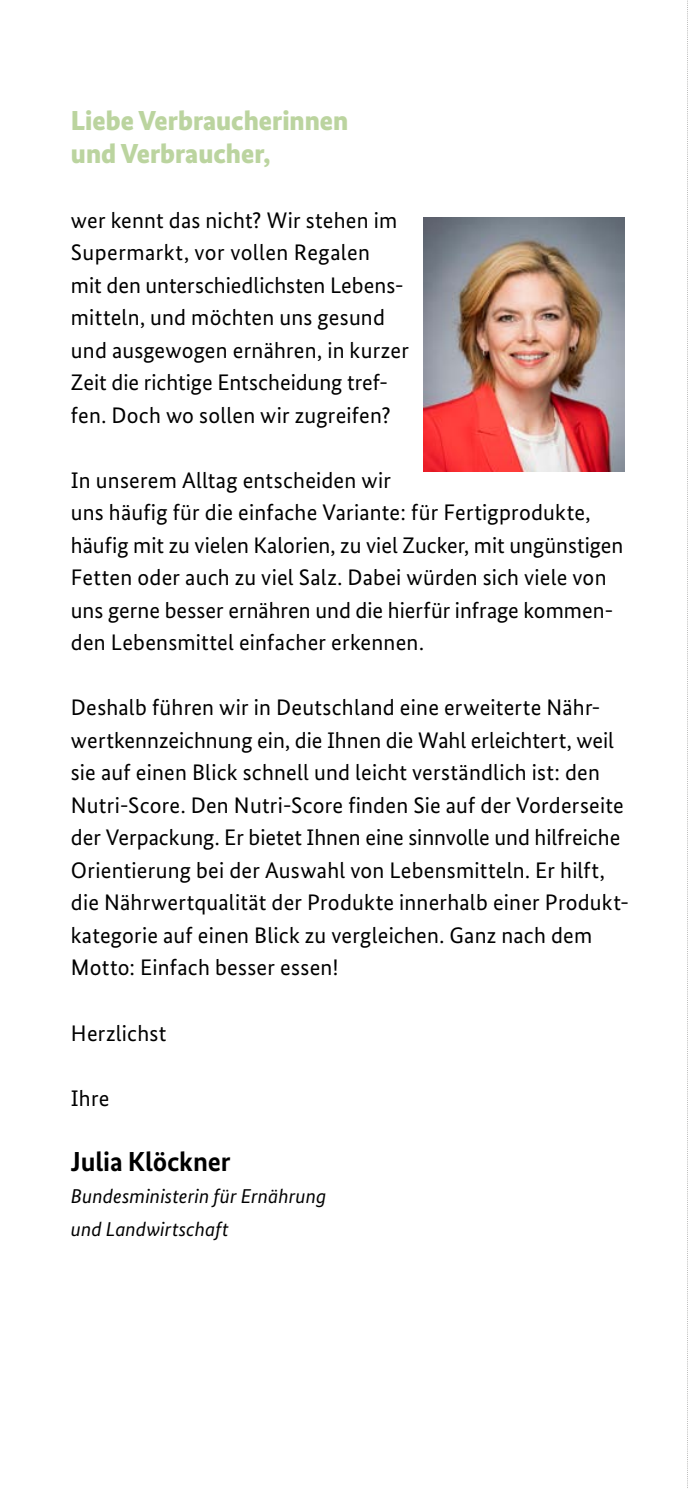
<style>
.page{position:relative;width:688px;height:1489px;background:#fff}
.page>*{position:absolute;margin:0;border:0;box-sizing:border-box;transform-origin:0 0}
.t1{font:900 27.5px/32.5px "Bundes Sans";color:#bbd49f}
.t2{font:700 27.5px "Bundes Sans";letter-spacing:-.005em;color:#000}
.t3{font:22.5px/32.5px "Bundes Sans";letter-spacing:.01em;color:#000}
.t4{font:italic 20px/32.5px "Bundes Sans";letter-spacing:.005em;color:#000}
</style>
<div class="page">
<img style="left:423px;top:218px;width:201px;height:253px">
<svg style="left:687px;top:0;width:1px;height:1488px"></svg>
<h1 class="t1" style="left:71px;top:104px;width:279px">Liebe Verbraucherinnen und Verbraucher,</h1>
<p class="t3" style="left:71px;top:203px;width:339px">wer kennt das nicht? Wir stehen im Supermarkt, vor vollen Regalen<br>mit den unterschiedlichsten Lebens&shy;mitteln, und möchten uns gesund und ausgewogen ernähren, in kurzer Zeit die richtige Entscheidung tref&shy;fen. Doch wo sollen wir zugreifen?</p>
<p class="t3" style="left:71px;top:463px;width:554px">In unserem Alltag entscheiden wir<br>uns häufig für die einfache Variante: für Fertigprodukte, häufig mit zu vielen Kalorien, zu viel Zucker, mit ungünstigen Fetten oder auch zu viel Salz. Dabei würden sich viele von uns gerne besser ernähren und die hierfür infrage kommen&shy;den Lebensmittel einfacher erkennen.</p>
<p class="t3" style="left:71px;top:691px;width:559px">Deshalb führen wir in Deutschland eine erweiterte Nähr&shy;wertkennzeichnung ein, die Ihnen die Wahl erleichtert, weil sie auf einen Blick schnell und leicht verständlich ist: den Nutri-Score. Den Nutri-Score finden Sie auf der Vorderseite der Verpackung. Er bietet Ihnen eine sinnvolle und hilfreiche Orientierung bei der Auswahl von Lebensmitteln. Er hilft, die Nährwertqualität der Produkte innerhalb einer Produkt&shy;kategorie auf einen Blick zu vergleichen. Ganz nach dem Motto: Einfach besser essen!</p>
<p class="t3" style="left:71px;top:1016px;width:97px">Herzlichst</p>
<p class="t3" style="left:71px;top:1081px;width:40px">Ihre</p>
<p class="t2" style="left:71px;top:1144px;width:161px">Julia Klöckner</p>
<p class="t4" style="left:71px;top:1179px;width:257px">Bundesministerin für Ernährung und Landwirtschaft</p>
</div>
